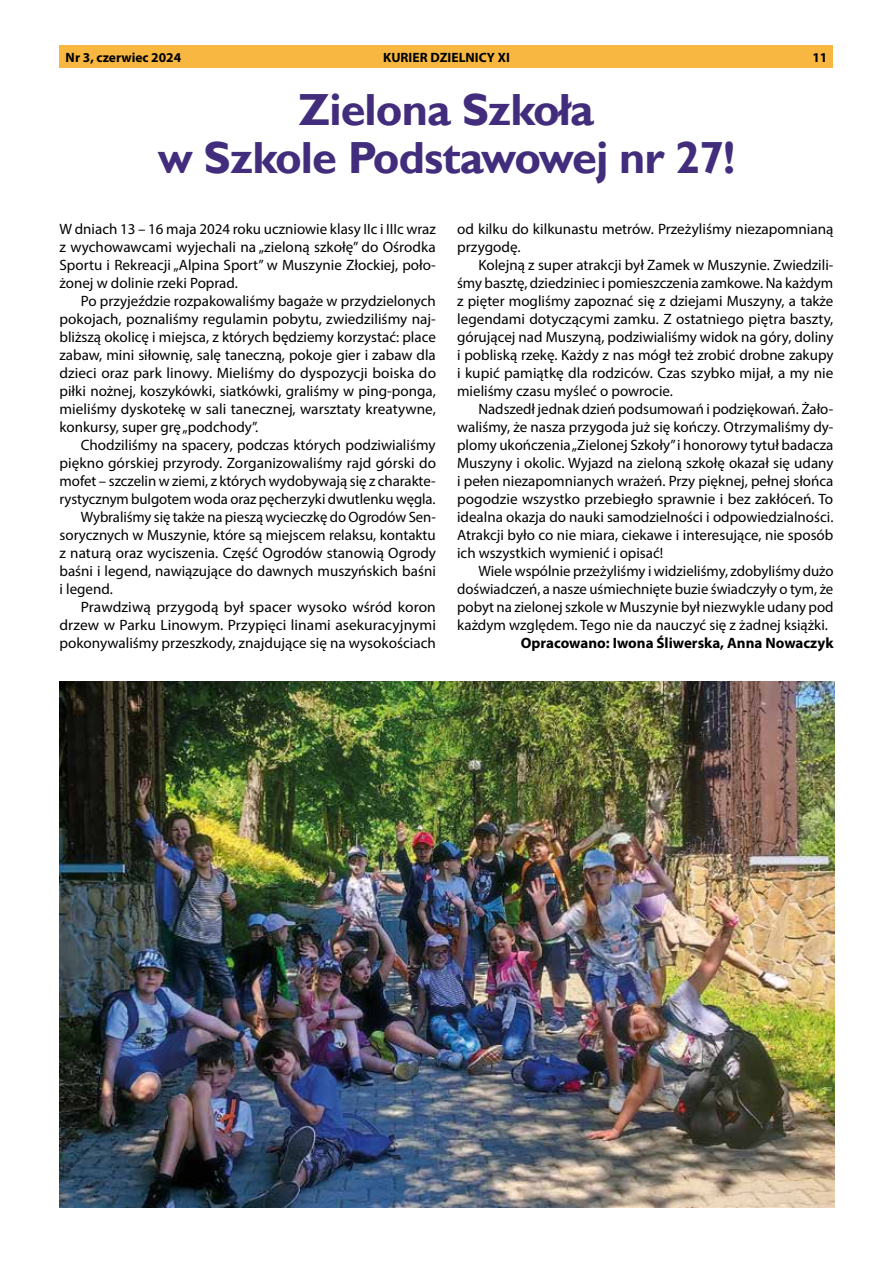
<style>
.page{position:relative;width:893px;height:1263px;background:#fff}
.page>*{position:absolute;margin:0;border:0;box-sizing:border-box;transform-origin:0 0}
.t1{font:700 45px/48.6px "Gill Sans";letter-spacing:-.02em;color:#422d7d;text-align:center}
.t2{font:15px/18px "Myriad Pro";color:#000;text-align:justify}
.t3{font:700 15px "Myriad Pro";color:#000}
.t4{font:700 13.5px "Myriad Pro";color:#000}
</style>
<div class="page">
<div style="left:60px;top:46px;width:773px;height:22px;background:#f7b741"></div>
<img style="left:60px;top:682px;width:775px;height:526px">
<p class="t4" style="left:66px;top:49px;width:117px">Nr 3, czerwiec 2024</p>
<p class="t4" style="left:383px;top:49px;width:128px">KURIER DZIELNICY XI</p>
<p class="t4" style="left:812px;top:49px;width:16px">11</p>
<h1 class="t1" style="left:158px;top:86px;width:579px">Zielona Szkoła<br>w Szkole Podstawowej nr 27!</h1>
<p class="t2" style="left:60px;top:220px;width:378px">W dniach 13 – 16 maja 2024 roku uczniowie klasy IIc i IIIc wraz z wychowawcami wyjechali na „zieloną szkołę” do Ośrodka Sportu i Rekreacji „Alpina Sport” w Muszynie Złockiej, poło&shy;żonej w dolinie rzeki Poprad.</p>
<p class="t2" style="left:60px;top:292px;width:378px;text-indent:21px">Po przyjeździe rozpakowaliśmy bagaże w przydzielonych pokojach, poznaliśmy regulamin pobytu, zwiedziliśmy naj&shy;bliższą okolicę i miejsca, z których będziemy korzystać: place zabaw, mini siłownię, salę taneczną, pokoje gier i zabaw dla dzieci oraz park linowy. Mieliśmy do dyspozycji boiska do piłki nożnej, koszykówki, siatkówki, graliśmy w ping-ponga, mieliśmy dyskotekę w sali tanecznej, warsztaty kreatywne, konkursy, super grę „podchody”.</p>
<p class="t2" style="left:81px;top:436px;width:356px">Chodziliśmy na spacery, podczas których podziwialiśmy</p>
<p class="t2" style="left:60px;top:454px;width:378px">piękno górskiej przyrody. Zorganizowaliśmy rajd górski do</p>
<p class="t2" style="left:60px;top:472px;width:378px">mofet – szczelin w ziemi, z których wydobywają się z charakte-</p>
<p class="t2" style="left:60px;top:490px;width:378px">rystycznym bulgotem woda oraz pęcherzyki dwutlenku węgla.</p>
<p class="t2" style="left:81px;top:508px;width:357px">Wybraliśmy się także na pieszą wycieczkę do Ogrodów Sen-</p>
<p class="t2" style="left:60px;top:526px;width:378px">sorycznych w Muszynie, które są miejscem relaksu, kontaktu</p>
<p class="t2" style="left:60px;top:544px;width:378px">z naturą oraz wyciszenia. Część Ogrodów stanowią Ogrody</p>
<p class="t2" style="left:60px;top:562px;width:378px">baśni i legend, nawiązujące do dawnych muszyńskich baśni</p>
<p class="t2" style="left:60px;top:580px;width:55px">i legend.</p>
<p class="t2" style="left:81px;top:598px;width:357px">Prawdziwą przygodą był spacer wysoko wśród koron</p>
<p class="t2" style="left:60px;top:616px;width:378px">drzew w Parku Linowym. Przypięci linami asekuracyjnymi</p>
<p class="t2" style="left:60px;top:634px;width:378px">pokonywaliśmy przeszkody, znajdujące się na wysokościach</p>
<p class="t2" style="left:457px;top:220px;width:378px">od kilku do kilkunastu metrów. Przeżyliśmy niezapomnianą przygodę.</p>
<p class="t2" style="left:457px;top:256px;width:378px;text-indent:21px">Kolejną z super atrakcji był Zamek w Muszynie. Zwiedzili&shy;śmy basztę, dziedziniec i pomieszczenia zamkowe. Na każdym z pięter mogliśmy zapoznać się z dziejami Muszyny, a także legendami dotyczącymi zamku. Z ostatniego piętra baszty, górującej nad Muszyną, podziwialiśmy widok na góry, doliny i pobliską rzekę. Każdy z nas mógł też zrobić drobne zakupy i kupić pamiątkę dla rodziców. Czas szybko mijał, a my nie mieliśmy czasu myśleć o powrocie.</p>
<p class="t2" style="left:457px;top:400px;width:378px;text-indent:21px">Nadszedł jednak dzień podsumowań i podziękowań. Żało&shy;waliśmy, że nasza przygoda już się kończy. Otrzymaliśmy dy&shy;plomy ukończenia „Zielonej Szkoły” i honorowy tytuł badacza Muszyny i okolic. Wyjazd na zieloną szkołę okazał się udany i pełen niezapomnianych wrażeń. Przy pięknej, pełnej słońca pogodzie wszystko przebiegło sprawnie i bez zakłóceń. To idealna okazja do nauki samodzielności i odpowiedzialności.<br>Atrakcji było co nie miara, ciekawe i interesujące, nie sposób ich wszystkich wymienić i opisać!</p>
<p class="t2" style="left:457px;top:562px;width:378px;text-indent:21px">Wiele wspólnie przeżyliśmy i widzieliśmy, zdobyliśmy dużo doświadczeń, a nasze uśmiechnięte buzie świadczyły o tym, że pobyt na zielonej szkole w Muszynie był niezwykle udany pod każdym względem. Tego nie da nauczyć się z żadnej książki.</p>
<p class="t3" style="left:521px;top:633px;width:314px">Opracowano: Iwona Śliwerska, Anna Nowaczyk</p>
</div>
